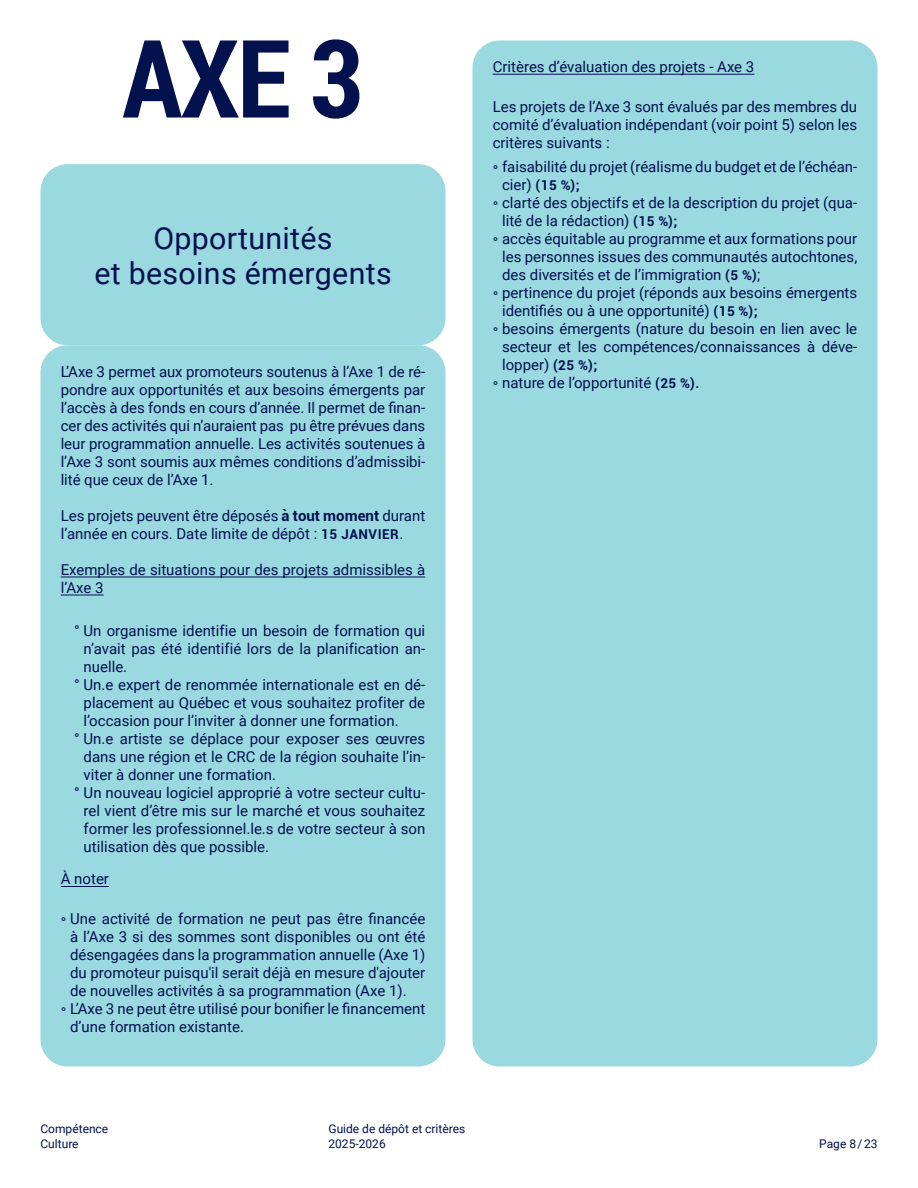
<style>
.page{position:relative;width:918px;height:1188px;background:#fff}
.page>*{position:absolute;margin:0;border:0;box-sizing:border-box;transform-origin:0 0}
.t1{font:700 108.3px "Roboto Condensed";color:#03114f}
.t2{font:30.45px/35px "Roboto";letter-spacing:.01em;color:#03114f;text-align:center}
.t3{font:15px/18px "Roboto";color:#03114f;text-align:justify}
.t4{font:700 13.5px "Roboto";color:#03114f}
.t5{font:12px/14.4px "Roboto";color:#03114f}
.s1{font-weight:700}
.s2{font-weight:700;font-size:13.5px}
.s3{font-weight:400;font-size:15px}
</style>
<div class="page">
<div style="left:40px;top:345px;width:406px;height:721px;background:#9ad9e0;border-radius:27px"></div>
<div style="left:472px;top:40px;width:406px;height:1026px;background:#9ad9e0;border-radius:27px"></div>
<div style="left:40px;top:164px;width:406px;height:181px;background:#9ad9e0;border-radius:27px"></div>
<hr style="left:61px;top:577px;width:364px;height:1px;background:#03114f">
<hr style="left:61px;top:595px;width:43px;height:1px;background:#03114f">
<hr style="left:61px;top:886px;width:48px;height:1px;background:#03114f">
<hr style="left:493px;top:74px;width:261px;height:1px;background:#03114f">
<h1 class="t1" style="left:122px;top:3px;width:243px">AXE 3</h1>
<h2 class="t2" style="left:94px;top:219px;width:299px">Opportunités<br>et besoins émergents</h2>
<p class="t3" style="left:61px;top:362px;width:366px">L’Axe 3 permet aux promoteurs soutenus à l’Axe 1 de ré&shy;pondre aux opportunités et aux besoins émergents par l’accès à des fonds en cours d’année. Il permet de finan&shy;cer des activités qui n’auraient pas pu être prévues dans leur programmation annuelle. Les activités soutenues à l’Axe 3 sont soumis aux mêmes conditions d’admissibi&shy;lité que ceux de l’Axe 1.</p>
<p class="t3" style="left:61px;top:506px;width:366px">Les projets peuvent être déposés <span class="s1">à tout moment</span> durant l’année en cours. Date limite de dépôt : <span class="s2">15 JANVIER</span>.</p>
<p class="t3" style="left:61px;top:560px;width:366px">Exemples de situations pour des projets admissibles à l’Axe 3</p>
<p class="t3" style="left:74px;top:621px;width:353px">° Un organisme identifie un besoin de formation qui</p>
<p class="t3" style="left:84px;top:639px;width:343px">n’avait pas été identifié lors de la planification an-</p>
<p class="t3" style="left:84px;top:657px;width:45px">nuelle.</p>
<p class="t3" style="left:74px;top:675px;width:353px">° Un.e expert de renommée internationale est en dé-</p>
<p class="t3" style="left:84px;top:693px;width:343px">placement au Québec et vous souhaitez profiter de</p>
<p class="t3" style="left:84px;top:711px;width:317px">l’occasion pour l’inviter à donner une formation.</p>
<p class="t3" style="left:74px;top:729px;width:353px">° Un.e artiste se déplace pour exposer ses œuvres</p>
<p class="t3" style="left:84px;top:747px;width:343px">dans une région et le CRC de la région souhaite l’in-</p>
<p class="t3" style="left:84px;top:765px;width:194px">viter à donner une formation.</p>
<p class="t3" style="left:74px;top:783px;width:353px">° Un nouveau logiciel approprié à votre secteur cultu-</p>
<p class="t3" style="left:84px;top:801px;width:343px">rel vient d’être mis sur le marché et vous souhaitez</p>
<p class="t3" style="left:84px;top:819px;width:343px">former les professionnel.le.s de votre secteur à son</p>
<p class="t3" style="left:84px;top:837px;width:187px">utilisation dès que possible.</p>
<p class="t3" style="left:61px;top:869px;width:50px">À noter</p>
<p class="t3" style="left:61px;top:909px;width:366px">° Une activité de formation ne peut pas être financée</p>
<p class="t3" style="left:70px;top:927px;width:357px">à l’Axe 3 si des sommes sont disponibles ou ont été</p>
<p class="t3" style="left:70px;top:945px;width:357px">désengagées dans la programmation annuelle (Axe 1)</p>
<p class="t3" style="left:70px;top:963px;width:357px">du promoteur puisqu'il serait déjà en mesure d'ajouter</p>
<p class="t3" style="left:70px;top:981px;width:338px">de nouvelles activités à sa programmation (Axe 1).</p>
<p class="t3" style="left:61px;top:999px;width:366px">° L’Axe 3 ne peut être utilisé pour bonifier le financement</p>
<p class="t3" style="left:70px;top:1017px;width:175px">d’une formation existante.</p>
<p class="t3" style="left:493px;top:57px;width:263px">Critères d’évaluation des projets - Axe 3</p>
<p class="t3" style="left:493px;top:97px;width:366px">Les projets de l’Axe 3 sont évalués par des membres du comité d’évaluation indépendant (voir point 5) selon les critères suivants :</p>
<p class="t3" style="left:493px;top:157px;width:366px">° faisabilité du projet (réalisme du budget et de l’échéan-</p>
<p class="t4" style="left:502px;top:176px;width:79px"><span class="s3">cier)</span> (15 %);</p>
<p class="t3" style="left:493px;top:193px;width:366px">° clarté des objectifs et de la description du projet (qua-</p>
<p class="t3" style="left:502px;top:211px;width:177px">lité de la rédaction) <span class="s2">(15 %);</span></p>
<p class="t3" style="left:493px;top:229px;width:366px">° accès équitable au programme et aux formations pour</p>
<p class="t3" style="left:502px;top:247px;width:357px">les personnes issues des communautés autochtones,</p>
<p class="t3" style="left:502px;top:265px;width:260px">des diversités et de l’immigration <span class="s2">(5 %)</span>;</p>
<p class="t3" style="left:493px;top:283px;width:366px">° pertinence du projet (réponds aux besoins émergents</p>
<p class="t3" style="left:502px;top:301px;width:257px">identifiés ou à une opportunité) <span class="s2">(15 %);</span></p>
<p class="t3" style="left:493px;top:319px;width:366px">° besoins émergents (nature du besoin en lien avec le</p>
<p class="t3" style="left:502px;top:337px;width:357px">secteur et les compétences/connaissances à déve-</p>
<p class="t3" style="left:502px;top:355px;width:97px">lopper) <span class="s2">(25 %);</span></p>
<p class="t3" style="left:493px;top:373px;width:208px">° nature de l’opportunité <span class="s2">(25 %).</span></p>
<p class="t5" style="left:40px;top:1121px;width:69px">Compétence<br>Culture</p>
<p class="t5" style="left:328px;top:1121px;width:138px">Guide de dépôt et critères<br>2025-2026</p>
<p class="t5" style="left:819px;top:1136px;width:60px">Page 8 / 23</p>
</div>
